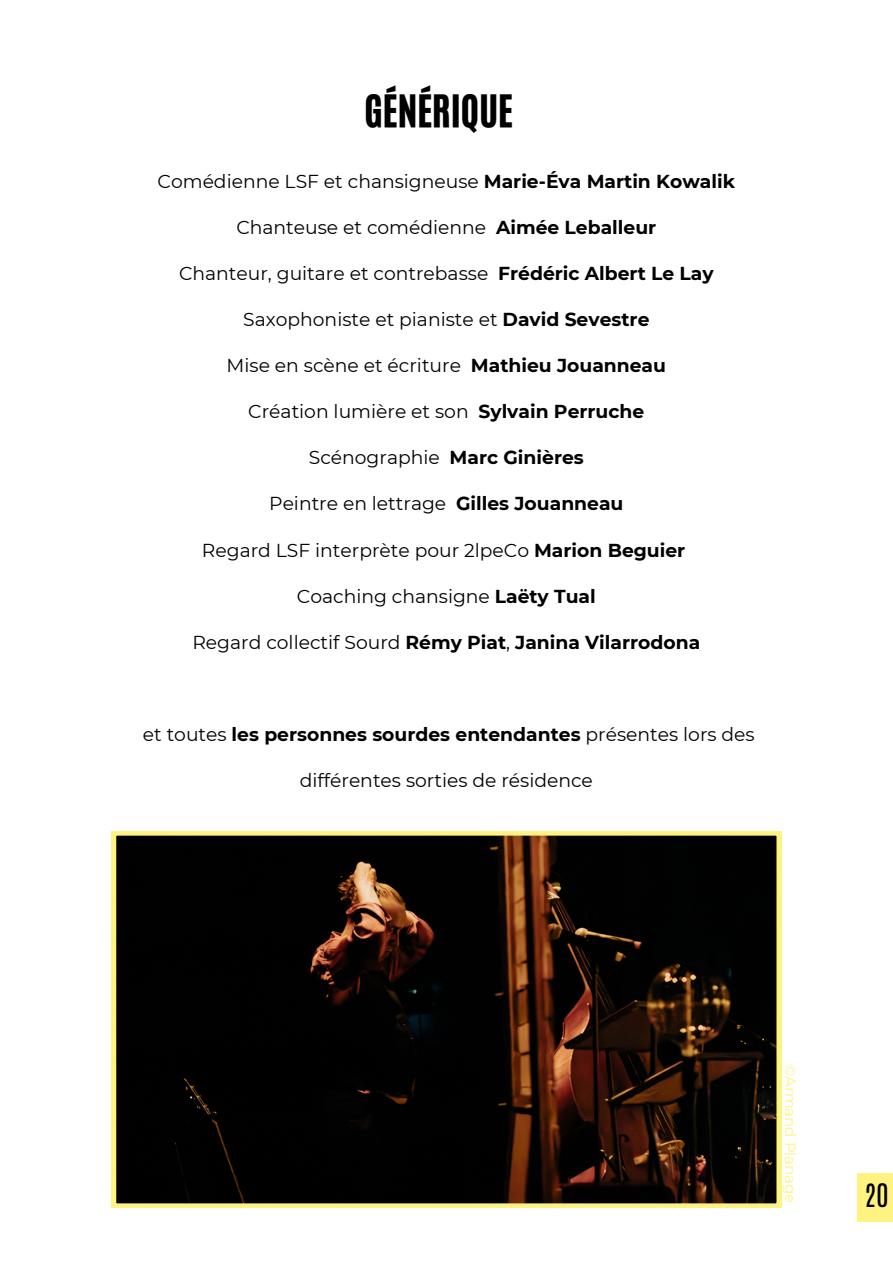
<style>
.page{position:relative;width:893px;height:1264px;background:#fff}
.page>*{position:absolute;margin:0;border:0;box-sizing:border-box;transform-origin:0 0}
.t1{font:37.5px "CA Generated";color:#000}
.t2{font:27px "Antonio";color:#000}
.t3{font:18.75px "Montserrat";color:#000}
.t4{font:700 18.75px "Montserrat";color:#000}
.t5{font:15px "Montserrat";color:#fef381}
.s1{font-weight:700}
.s2{font-weight:400}
</style>
<div class="page">
<svg style="left:112px;top:831px;width:669px;height:376px;background:#1a1109"></svg>
<div style="left:856px;top:1173px;width:36px;height:48px;background:#fef381"></div>
<p class="t1" style="left:364px;top:84px;width:150px">GÉNÉRIQUE</p>
<p class="t3" style="left:157px;top:169px;width:579px">Comédienne LSF et chansigneuse <span class="s1">Marie-Éva Martin Kowalik</span></p>
<p class="t3" style="left:236px;top:216px;width:421px">Chanteuse et comédienne <span class="s1">Aimée Leballeur</span></p>
<p class="t3" style="left:179px;top:262px;width:536px">Chanteur, guitare et contrebasse <span class="s1">Frédéric Albert Le Lay</span></p>
<p class="t3" style="left:243px;top:308px;width:408px">Saxophoniste et pianiste et <span class="s1">David Sevestre</span></p>
<p class="t3" style="left:226px;top:354px;width:441px">Mise en scène et écriture <span class="s1">Mathieu Jouanneau</span></p>
<p class="t3" style="left:248px;top:400px;width:397px">Création lumière et son <span class="s1">Sylvain Perruche</span></p>
<p class="t3" style="left:309px;top:446px;width:276px">Scénographie <span class="s1">Marc Ginières</span></p>
<p class="t3" style="left:269px;top:492px;width:356px">Peintre en lettrage <span class="s1">Gilles Jouanneau</span></p>
<p class="t3" style="left:202px;top:538px;width:485px">Regard LSF interprète pour 2lpeCo <span class="s1">Marion Beguier</span></p>
<p class="t3" style="left:297px;top:584px;width:300px">Coaching chansigne <span class="s1">Laëty Tual</span></p>
<p class="t4" style="left:192px;top:630px;width:509px"><span class="s2">Regard collectif Sourd</span> Rémy Piat<span class="s2">,</span> Janina Vilarrodona</p>
<p class="t4" style="left:143px;top:722px;width:613px"><span class="s2">et toutes</span> les personnes sourdes entendantes <span class="s2">présentes lors des</span></p>
<p class="t3" style="left:300px;top:769px;width:295px">différentes sorties de résidence</p>
<p class="t5" style="left:799px;top:1063px;width:141px;rotate:90deg">©Armand Planage</p>
<p class="t2" style="left:864px;top:1175px;width:25px">20</p>
</div>
